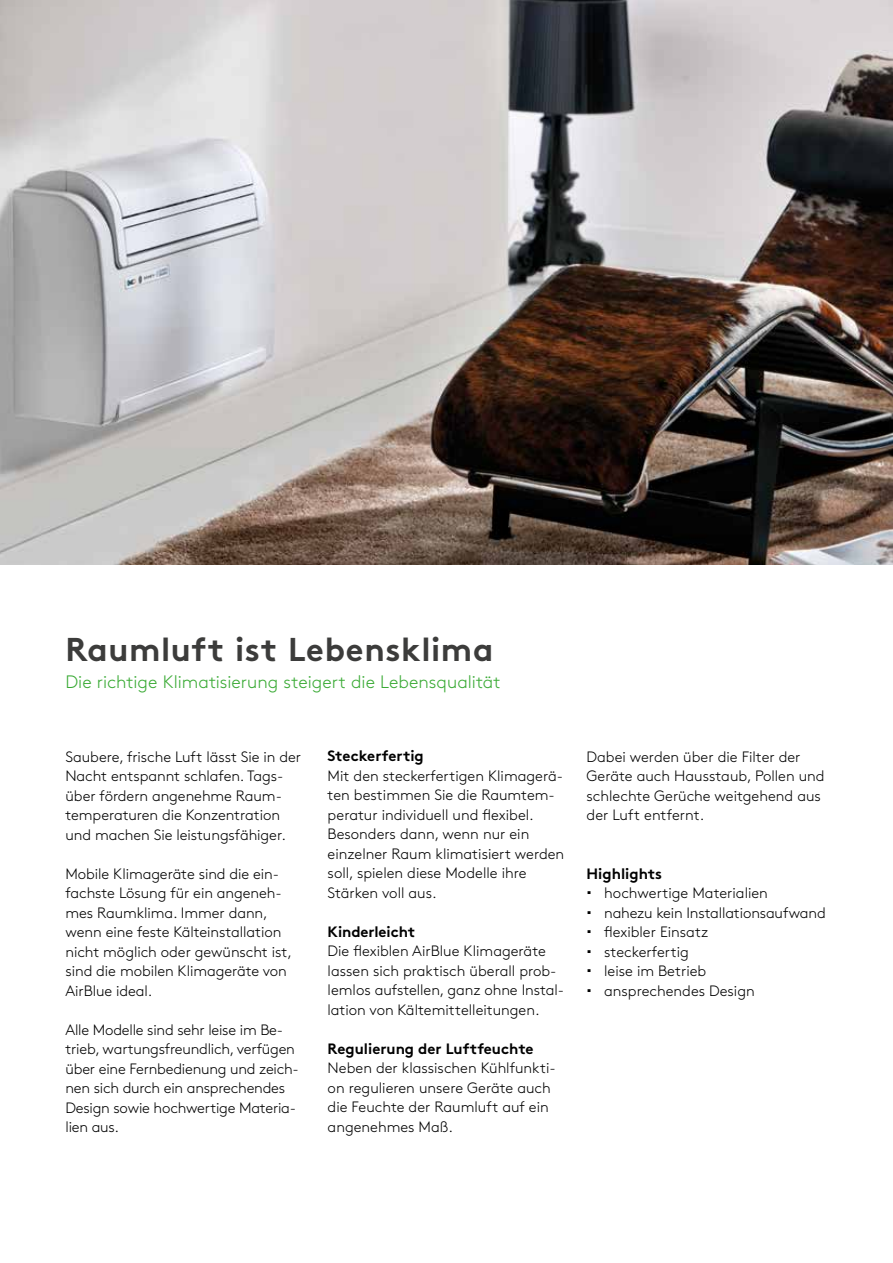
<style>
.page{position:relative;width:893px;height:1263px;background:#fff}
.page>*{position:absolute;margin:0;border:0;box-sizing:border-box;transform-origin:0 0}
.t1{font:700 33px "Swegon Brown";letter-spacing:.02em;color:#3c3c3b}
.t2{font:300 18px "Swegon Brown";color:#3aaa35}
.t3{font:300 15px/19.5px "Brown";letter-spacing:-.005em;color:#000}
.t4{font:700 15px "Brown";color:#000}
</style>
<div class="page">
<img style="left:0;top:0;width:893px;height:564px">
<h1 class="t1" style="left:65px;top:622px;width:429px">Raumluft ist Lebensklima</h1>
<p class="t2" style="left:65px;top:668px;width:437px">Die richtige Klimatisierung steigert die Lebensqualität</p>
<p class="t3" style="left:65px;top:746px;width:237px">Saubere, frische Luft lässt Sie in der Nacht entspannt schlafen. Tags&shy;über fördern angenehme Raum&shy;temperaturen die Konzentration und machen Sie leistungsfähiger.</p>
<p class="t3" style="left:65px;top:863px;width:228px">Mobile Klimageräte sind die ein&shy;fachste Lösung für ein angeneh&shy;mes Raumklima. Immer dann, wenn eine feste Kälteinstallation nicht möglich oder gewünscht ist, sind die mobilen Klimageräte von<br>AirBlue ideal.</p>
<p class="t3" style="left:65px;top:1019px;width:235px">Alle Modelle sind sehr leise im Be&shy;trieb, wartungsfreundlich, verfügen über eine Fernbedienung und zeich&shy;nen sich durch ein ansprechendes<br>Design sowie hochwertige Materia&shy;lien aus.</p>
<p class="t4" style="left:328px;top:744px;width:98px">Steckerfertig</p>
<p class="t3" style="left:328px;top:764px;width:238px">Mit den steckerfertigen Klimagerä&shy;ten bestimmen Sie die Raumtem&shy;peratur individuell und flexibel.<br>Besonders dann, wenn nur ein einzelner Raum klimatisiert werden soll, spielen diese Modelle ihre<br>Stärken voll aus.</p>
<p class="t4" style="left:328px;top:919px;width:89px">Kinderleicht</p>
<p class="t3" style="left:328px;top:940px;width:238px">Die flexiblen AirBlue Klimageräte lassen sich praktisch überall prob&shy;lemlos aufstellen, ganz ohne Instal&shy;lation von Kältemittelleitungen.</p>
<p class="t4" style="left:328px;top:1036px;width:207px">Regulierung der Luftfeuchte</p>
<p class="t3" style="left:328px;top:1057px;width:230px">Neben der klassischen Kühlfunkti&shy;on regulieren unsere Geräte auch die Feuchte der Raumluft auf ein angenehmes Maß.</p>
<p class="t3" style="left:587px;top:746px;width:240px">Dabei werden über die Filter der<br>Geräte auch Hausstaub, Pollen und schlechte Gerüche weitgehend aus der Luft entfernt.</p>
<p class="t4" style="left:587px;top:861px;width:77px">Highlights</p>
<p class="t3" style="left:604px;top:882px;width:223px">hochwertige Materialien<br>nahezu kein Installationsaufwand flexibler Einsatz<br>steckerfertig<br>leise im Betrieb<br>ansprechendes Design</p>
</div>
